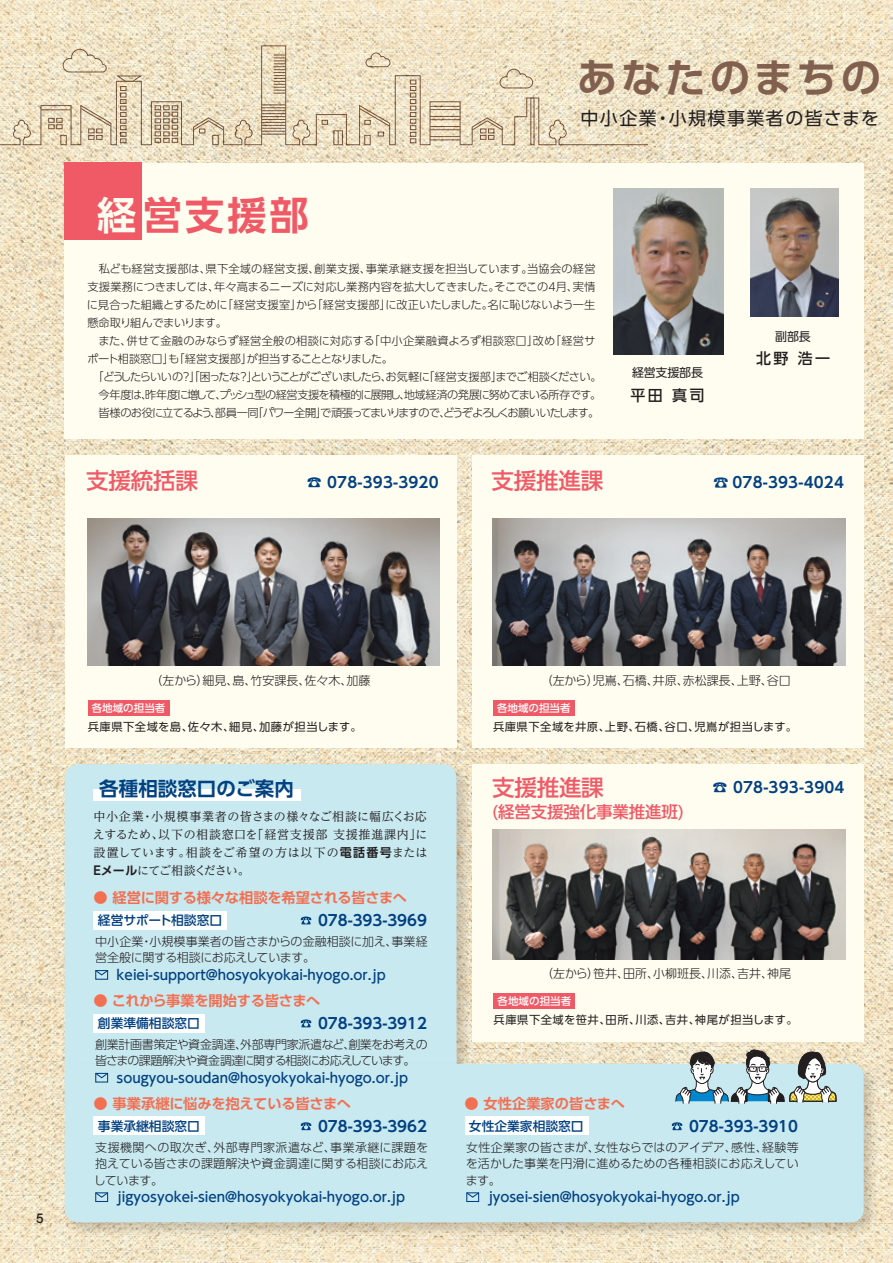
<style>
.page{position:relative;width:893px;height:1263px;background:#fff}
.page>*{position:absolute;margin:0;border:0;box-sizing:border-box;transform-origin:0 0}
.t1{font:700 40.5px "UD Shin Go Pro De";letter-spacing:.09em;color:#81604f}
.t2{font:700 39px "UD Shin Go Pro De";letter-spacing:.08em;color:#f05a67}
.t3{font:500 22.5px "UD Shin Go Pro";letter-spacing:-.01em;color:#f05a67}
.t4{font:700 19.5px "UD Shin Go Pro De";color:#014081}
.t5{font:18px "UD Shin Go Pro";letter-spacing:.08em;color:#231f20}
.t6{font:500 16.5px "UD Shin Go Pro";letter-spacing:-.01em;color:#f05a67}
.t7{font:700 15px "UD Shin Go Pro De";color:#014081}
.t8{font:500 15px "UD Shin Go Pro";letter-spacing:.15em;color:#231f20}
.t9{font:700 14.25px "UD Shin Go Pro De";letter-spacing:-.015em;color:#f36f51}
.t10{font:500 13.5px "UD Shin Go Pro";color:#014081}
.t11{font:700 13.5px "Futo Go B101";color:#231f20}
.t12{font:500 12.75px "UD Shin Go Pro";color:#014081}
.t13{font:300 12px/16.5px "UD Shin Go Pro";letter-spacing:-.02em;color:#231f20;text-align:justify}
.t14{font:12px/18px "UD Reimin Pro";letter-spacing:.06em;color:#231f20;text-align:justify}
.t15{font:300 12px "UD Shin Go Pro";color:#231f20}
.t16{font:300 12px/16.5px "UD Shin Go Pro";letter-spacing:-.04em;color:#231f20}
.t17{font:12px "UD Shin Go Pro";letter-spacing:-.015em;color:#231f20}
.t18{font:300 11.25px "UD Shin Go Pro";letter-spacing:-.085em;color:#231f20}
.t19{font:300 11.25px "UD Shin Go Pro";letter-spacing:-.035em;color:#231f20}
.t20{font:11.25px "UD Shin Go Pro";letter-spacing:.05em;color:#231f20}
.t21{font:300 11.25px "UD Shin Go Pro";letter-spacing:-.07em;color:#231f20}
.t22{font:300 11.25px "UD Shin Go Pro";letter-spacing:-.015em;color:#231f20}
.t23{font:300 11.25px "UD Shin Go Pro";letter-spacing:.015em;color:#231f20}
.t24{font:300 11.25px "UD Shin Go Pro";letter-spacing:.02em;color:#231f20}
.t25{font:500 10.5px "UD Shin Go Pro";color:#fff}
.s1{color:#fffdf0}
.s2{font-family:"Koz Go Pr 6 N";font-weight:400}
.s3{font-family:"UD Shin Go Pro De";font-weight:700}
</style>
<div class="page">
<img style="left:0;top:0;width:893px;height:1263px">
<div style="left:65px;top:163px;width:799px;height:276px;background:#fffdf0"></div>
<img style="left:614px;top:188px;width:109px;height:166px">
<img style="left:750px;top:188px;width:88px;height:128px">
<div style="left:65px;top:163px;width:77px;height:77px;background:#f05a67"></div>
<img style="left:58px;top:757px;width:419px;height:300px">
<div style="left:65px;top:764px;width:392px;height:331px;background:#c8e9f0;border-radius:14px"></div>
<img style="left:58px;top:1057px;width:825px;height:184px">
<div style="left:65px;top:1064px;width:799px;height:158px;background:#c8e9f0;border-radius:13px"></div>
<svg style="left:0;top:45px;width:648px;height:100px;background:#eaddc1"></svg>
<hr style="left:430px;top:106px;width:30px;height:1px;background:#81604f">
<hr style="left:41px;top:109px;width:30px;height:1px;background:#81604f">
<svg style="left:274px;top:55px;width:12px;height:39px"></svg>
<svg style="left:262px;top:104px;width:24px;height:31px"></svg>
<hr style="left:430px;top:109px;width:30px;height:1px;background:#81604f">
<hr style="left:430px;top:116px;width:30px;height:1px;background:#81604f">
<hr style="left:430px;top:119px;width:30px;height:1px;background:#81604f">
<hr style="left:430px;top:126px;width:30px;height:1px;background:#81604f">
<hr style="left:430px;top:129px;width:30px;height:1px;background:#81604f">
<hr style="left:430px;top:136px;width:30px;height:1px;background:#81604f">
<hr style="left:430px;top:139px;width:30px;height:1px;background:#81604f">
<svg style="left:155px;top:105px;width:23px;height:38px"></svg>
<div style="left:530px;top:98px;width:4px;height:47px;border:1px solid #81604f"></div>
<svg style="left:410px;top:80px;width:6px;height:63px"></svg>
<svg style="left:471px;top:120px;width:32px;height:20px"></svg>
<svg style="left:48px;top:49px;width:95px;height:94px;background:#e2d4b7"></svg>
<svg style="left:322px;top:120px;width:6px;height:5px"></svg>
<svg style="left:359px;top:107px;width:32px;height:29px"></svg>
<svg style="left:192px;top:120px;width:33px;height:13px"></svg>
<div style="left:212px;top:135px;width:7px;height:10px;border:1px solid #81604f"></div>
<div style="left:364px;top:135px;width:7px;height:10px;border:1px solid #81604f"></div>
<div style="left:60px;top:135px;width:7px;height:10px;border:1px solid #81604f"></div>
<div style="left:333px;top:130px;width:10px;height:15px;border:1px solid #81604f"></div>
<svg style="left:338px;top:131px;width:1px;height:14px"></svg>
<div style="left:94px;top:789px;width:207px;height:12px;background:#fff"></div>
<div style="left:472px;top:764px;width:392px;height:277px;background:#fffdf0"></div>
<img style="left:493px;top:829px;width:353px;height:130px">
<div style="left:494px;top:994px;width:81px;height:15px;background:#f05a67"></div>
<div style="left:65px;top:455px;width:392px;height:292px;background:#fffdf0"></div>
<div style="left:472px;top:455px;width:392px;height:292px;background:#fffdf0"></div>
<img style="left:87px;top:519px;width:353px;height:146px">
<div style="left:88px;top:701px;width:81px;height:15px;background:#f05a67"></div>
<img style="left:492px;top:519px;width:353px;height:146px">
<div style="left:493px;top:701px;width:81px;height:15px;background:#f05a67"></div>
<svg style="left:675px;top:1041px;width:162px;height:63px"></svg>
<div style="left:94px;top:911px;width:133px;height:18px;background:#fff"></div>
<svg style="left:301px;top:916px;width:10px;height:8px"></svg>
<svg style="left:97px;top:970px;width:12px;height:6px"></svg>
<div style="left:95px;top:970px;width:13px;height:10px;border:1px solid #014081"></div>
<div style="left:94px;top:1013px;width:111px;height:19px;background:#fff"></div>
<svg style="left:301px;top:1019px;width:10px;height:8px"></svg>
<svg style="left:95px;top:1072px;width:14px;height:7px"></svg>
<div style="left:95px;top:1073px;width:13px;height:9px;border:1px solid #014081"></div>
<div style="left:94px;top:1116px;width:111px;height:19px;background:#fff"></div>
<svg style="left:301px;top:1122px;width:10px;height:8px"></svg>
<svg style="left:97px;top:1192px;width:12px;height:6px"></svg>
<div style="left:95px;top:1192px;width:13px;height:10px;border:1px solid #014081"></div>
<div style="left:465px;top:1116px;width:123px;height:19px;background:#fff"></div>
<svg style="left:672px;top:1122px;width:10px;height:8px"></svg>
<svg style="left:468px;top:1192px;width:12px;height:6px"></svg>
<div style="left:466px;top:1192px;width:13px;height:10px;border:1px solid #014081"></div>
<h2 class="t2" style="left:97px;top:184px;width:213px"><span class="s1">経</span>営支援部</h2>
<h1 class="t1" style="left:577px;top:45px;width:306px">あなたのまちの</h1>
<h3 class="t5" style="left:580px;top:104px;width:300px">中小企業・小規模事業者の皆さまを</h3>
<p class="t23" style="left:87px;top:260px;width:510px">　私ども経営支援部は、県下全域の経営支援、創業支援、事業承継支援を担当しています。当協会の経営</p>
<p class="t22" style="left:87px;top:278px;width:510px">支援業務につきましては、年々高まるニーズに対応し業務内容を拡大してきました。そこでこの４月、実情</p>
<p class="t19" style="left:87px;top:296px;width:510px">に見合った組織とするために「経営支援室」から「経営支援部」に改正いたしました。名に恥じないよう一生</p>
<p class="t19" style="left:87px;top:314px;width:141px">懸命取り組んでまいります。</p>
<p class="t24" style="left:87px;top:332px;width:510px">　また、併せて金融のみならず経営全般の相談に対応する「中小企業融資よろず相談窓口」改め「経営サ</p>
<p class="t19" style="left:87px;top:350px;width:307px">ポート相談窓口」も「経営支援部」が担当することとなりました。</p>
<p class="t18" style="left:93px;top:368px;width:511px">「どうしたらいいの?」「困ったな?」ということがございましたら、お気軽に「経営支援部」までご相談ください。</p>
<p class="t21" style="left:99px;top:386px;width:504px">今年度は、昨年度に増して、プッシュ型の経営支援を積極的に展開し、地域経済の発展に努めてまいる所存です。</p>
<p class="t18" style="left:87px;top:404px;width:513px">　皆様のお役に立てるよう、部員一同「パワー全開」で頑張ってまいりますので、どうぞよろしくお願いいたします。</p>
<h3 class="t3" style="left:86px;top:462px;width:113px">支援統括課</h3>
<p class="t7" style="left:307px;top:470px;width:133px">☎ 078-393-3920</p>
<h3 class="t3" style="left:492px;top:462px;width:113px">支援推進課</h3>
<p class="t17" style="left:632px;top:363px;width:73px">経営支援部長</p>
<p class="t8" style="left:630px;top:383px;width:75px">平田 真司</p>
<p class="t17" style="left:775px;top:326px;width:37px">副部長</p>
<p class="t8" style="left:756px;top:346px;width:75px">北野 浩一</p>
<p class="t7" style="left:713px;top:470px;width:132px"><span class="s2">☎</span> 078-393-4024</p>
<p class="t11" style="left:36px;top:1210px;width:9px">5</p>
<p class="t15" style="left:151px;top:671px;width:221px">（左から）細見、島、竹安課長、佐々木、加藤</p>
<p class="t15" style="left:541px;top:671px;width:251px">（左から）児嶌、石橋、井原、赤松課長、上野、谷口</p>
<p class="t25" style="left:92px;top:700px;width:75px">各地域の担当者</p>
<p class="t25" style="left:497px;top:700px;width:75px">各地域の担当者</p>
<p class="t20" style="left:88px;top:717px;width:276px">兵庫県下全域を島、佐々木、細見、加藤が担当します。</p>
<p class="t20" style="left:493px;top:717px;width:306px">兵庫県下全域を井原、上野、石橋、谷口、児嶌が担当します。</p>
<h3 class="t4" style="left:99px;top:772px;width:196px">各種相談窓口のご案内</h3>
<h3 class="t3" style="left:492px;top:769px;width:113px">支援推進課</h3>
<h3 class="t6" style="left:492px;top:798px;width:193px">(経営支援強化事業推進班)</h3>
<p class="t14" style="left:93px;top:807px;width:336px">中小企業・小規模事業者の皆さまの様々なご相談に幅広くお応えするため、以下の相談窓口を「経営支援部 支援推進課内」に設置しています。相談をご希望の方は以下の<span class="s3">電話番号</span>または<span class="s3">Eメール</span>にてご相談ください。</p>
<p class="t9" style="left:94px;top:886px;width:315px">● 経営に関する様々な相談を希望される皆さまへ</p>
<p class="t13" style="left:95px;top:933px;width:334px">中小企業・小規模事業者の皆さまからの金融相談に加え、事業経営全般に関する相談にお応えしています。</p>
<p class="t12" style="left:98px;top:910px;width:126px">経営サポート相談窓口</p>
<p class="t7" style="left:318px;top:908px;width:110px">078-393-3969</p>
<p class="t7" style="left:713px;top:775px;width:133px">☎ 078-393-3904</p>
<p class="t10" style="left:117px;top:964px;width:271px">keiei-support@hosyokyokai-hyogo.or.jp</p>
<p class="t9" style="left:94px;top:989px;width:228px">● これから事業を開始する皆さまへ</p>
<p class="t16" style="left:95px;top:1035px;width:334px">創業計画書策定や資金調達、外部専門家派遣など、創業をお考えの皆さまの課題解決や資金調達に関する相談にお応えしています。</p>
<p class="t12" style="left:98px;top:1013px;width:103px">創業準備相談窓口</p>
<p class="t7" style="left:318px;top:1011px;width:110px">078-393-3912</p>
<p class="t15" style="left:541px;top:963px;width:251px">（左から）笹井、田所、小柳班長、川添、吉井、神尾</p>
<p class="t25" style="left:498px;top:993px;width:75px">各地域の担当者</p>
<p class="t20" style="left:494px;top:1010px;width:306px">兵庫県下全域を笹井、田所、川添、吉井、神尾が担当します。</p>
<p class="t10" style="left:117px;top:1067px;width:293px">sougyou-soudan@hosyokyokai-hyogo.or.jp</p>
<p class="t9" style="left:94px;top:1092px;width:259px">● 事業承継に悩みを抱えている皆さまへ</p>
<p class="t13" style="left:94px;top:1138px;width:336px">支援機関への取次ぎ、外部専門家派遣など、事業承継に課題を抱えている皆さまの課題解決や資金調達に関する相談にお応えしています。</p>
<p class="t12" style="left:98px;top:1115px;width:103px">事業承継相談窓口</p>
<p class="t7" style="left:318px;top:1114px;width:110px">078-393-3962</p>
<p class="t9" style="left:465px;top:1092px;width:162px">● 女性企業家の皆さまへ</p>
<p class="t13" style="left:466px;top:1138px;width:334px">女性企業家の皆さまが、女性ならではのアイデア、感性、経験等を活かした事業を円滑に進めるための各種相談にお応えしています。</p>
<p class="t12" style="left:469px;top:1115px;width:116px">女性企業家相談窓口</p>
<p class="t7" style="left:689px;top:1114px;width:110px">078-393-3910</p>
<p class="t10" style="left:117px;top:1186px;width:290px">jigyosyokei-sien@hosyokyokai-hyogo.or.jp</p>
<p class="t10" style="left:488px;top:1186px;width:254px">jyosei-sien@hosyokyokai-hyogo.or.jp</p>
</div>
